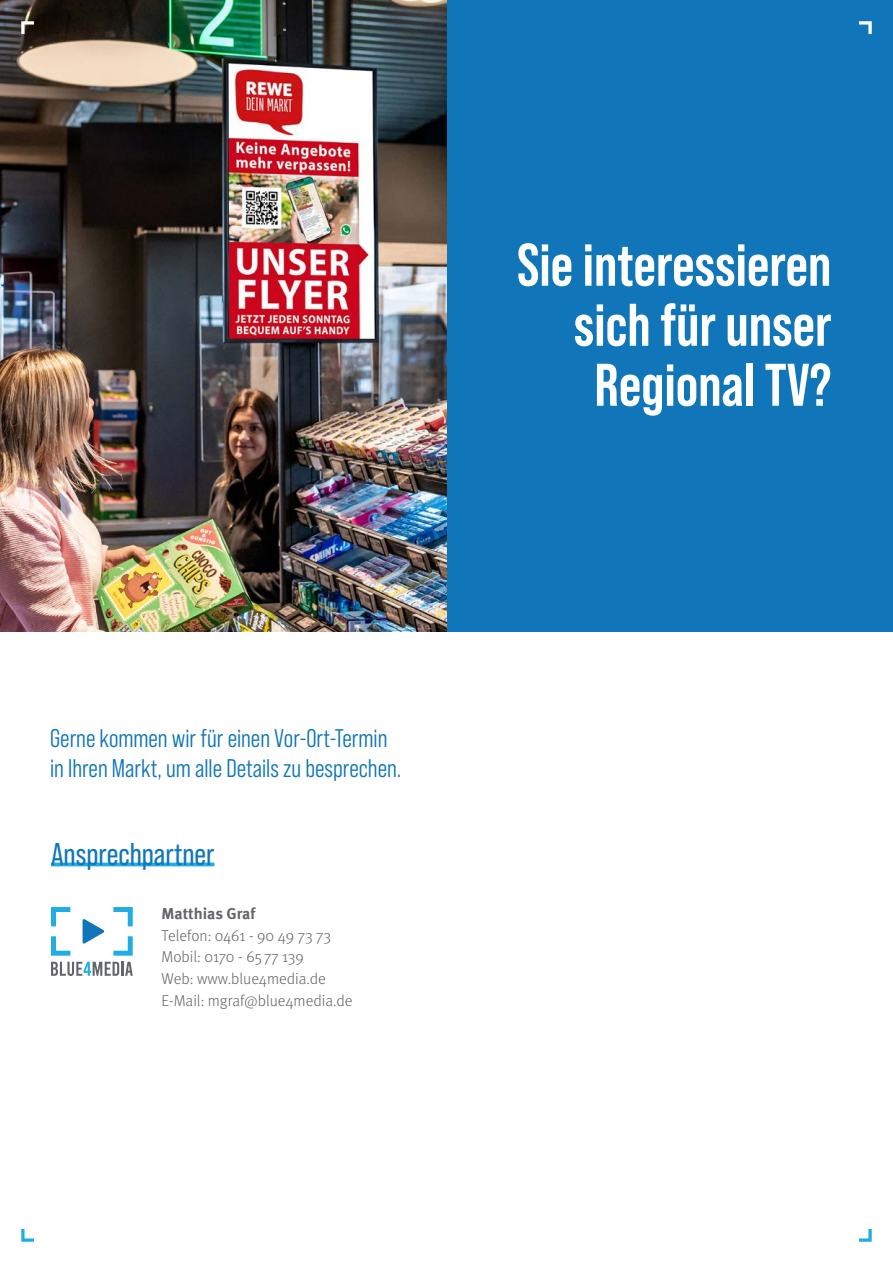
<style>
.page{position:relative;width:893px;height:1263px;background:#fff}
.page>*{position:absolute;margin:0;border:0;box-sizing:border-box;transform-origin:0 0}
.t1{font:700 60px/60px "Bebas Neue Pro";color:#fff;text-align:right}
.t2{font:31.5px "Bebas Neue Pro";color:#1076b9}
.t3{font:25.5px/30px "Bebas Neue Pro Middle";color:#1076b9}
.t4{font:300 15.75px/21.8px "Meta Pro";color:#636569}
.s1{font-weight:700}
</style>
<div class="page">
<hr style="left:51px;top:863px;width:163px;height:3px;background:#1fade4">
<svg style="left:51px;top:907px;width:19px;height:19px"></svg>
<svg style="left:113px;top:907px;width:20px;height:19px"></svg>
<svg style="left:113px;top:936px;width:20px;height:20px"></svg>
<svg style="left:51px;top:936px;width:19px;height:20px"></svg>
<svg style="left:83px;top:919px;width:21px;height:24px"></svg>
<svg style="left:51px;top:962px;width:68px;height:14px"></svg>
<hr style="left:121px;top:962px;width:3px;height:14px;background:#636569">
<svg style="left:125px;top:962px;width:8px;height:14px"></svg>
<svg style="left:859px;top:1229px;width:13px;height:13px"></svg>
<svg style="left:21px;top:1229px;width:13px;height:13px"></svg>
<div style="left:0;top:0;width:893px;height:631px;background:#1076b9"></div>
<img style="left:0;top:0;width:446px;height:631px">
<svg style="left:21px;top:21px;width:13px;height:13px"></svg>
<svg style="left:859px;top:21px;width:13px;height:13px"></svg>
<p class="t1" style="left:517px;top:234px;width:316px">Sie interessieren sich für unser<br>Regional TV?</p>
<p class="t3" style="left:50px;top:723px;width:353px">Gerne kommen wir für einen Vor-Ort-Termin in Ihren Markt, um alle Details zu besprechen.</p>
<p class="t2" style="left:51px;top:836px;width:165px">Ansprechpartner</p>
<p class="t4" style="left:162px;top:902px;width:192px"><span class="s1">Matthias Graf<br></span>Telefon: 0461 - 90 49 73 73<br>Mobil: 0170 - 65 77 139<br>Web: www.blue4media.de<br>E-Mail: mgraf@blue4media.de</p>
</div>
